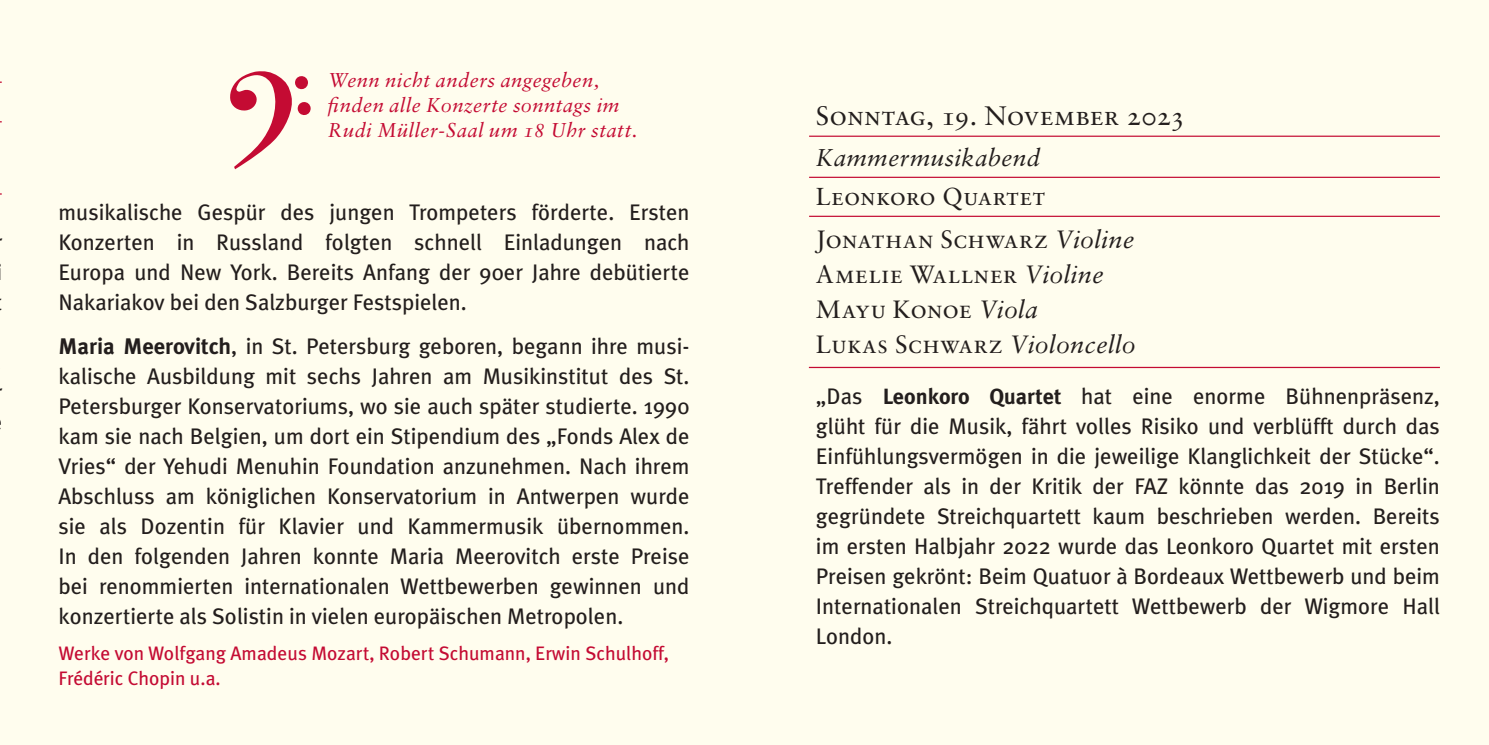
<style>
.page{position:relative;width:1489px;height:745px;background:#fff}
.page>*{position:absolute;margin:0;border:0;box-sizing:border-box;transform-origin:0 0}
.t1{font:26.75px "Sabon Roman SC";color:#231f20}
.t2{font:25px/35px "Sabon Roman SC";letter-spacing:.025em;color:#231f20}
.t3{font:24.5px "Sabon Roman SC";letter-spacing:.015em;color:#231f20}
.t4{font:24.25px "Sabon Italic Os F";letter-spacing:.02em;color:#231f20}
.t5{font:22.5px/30px "Meta Plus";color:#231f20;text-align:justify}
.t6{font:20px/25px "Sabon Italic Os F";letter-spacing:.025em;color:#c40c37}
.t7{font:19.5px/25px "Meta Plus";color:#c40c37}
.s1{font-weight:700}
.s2{font-family:"Sabon Italic Os F"}
.s3{font-weight:700;font-size:22px}
</style>
<div class="page">
<div style="left:0;top:0;width:1488px;height:744px;background:#fffdee"></div>
<p class="t6" style="left:328px;top:67px;width:311px">Wenn nicht anders angegeben, finden alle Konzerte sonntags im<br>Rudi Müller-Saal um 18 Uhr statt.</p>
<p class="t5" style="left:58px;top:197px;width:632px">musikalische Gespür des jungen Trompeters förderte. Ersten Konzerten in Russland folgten schnell Einladungen nach Europa und New York. Bereits Anfang der 90er Jahre debütierte Nakariakov bei den Salzburger Festspielen.</p>
<p class="t5" style="left:58px;top:331px;width:632px"><span class="s1">Maria Meerovitch</span>, in St. Petersburg geboren, begann ihre musi&shy;kalische Ausbildung mit sechs Jahren am Musikinstitut des St.<br>Petersburger Konservatoriums, wo sie auch später studierte. 1990 kam sie nach Belgien, um dort ein Stipendium des „Fonds Alex de Vries“ der Yehudi Menuhin Foundation anzunehmen. Nach ihrem Abschluss am königlichen Konservatorium in Antwerpen wurde sie als Dozentin für Klavier und Kammermusik übernommen.<br>In den folgenden Jahren konnte Maria Meerovitch erste Preise bei renommierten internationalen Wettbewerben gewinnen und konzertierte als Solistin in vielen europäischen Metropolen.</p>
<p class="t7" style="left:58px;top:640px;width:612px">Werke von Wolfgang Amadeus Mozart, Robert Schumann, Erwin Schulhoff,<br>Frédéric Chopin u.a.</p>
<p class="t1" style="left:816px;top:100px;width:371px">Sonntag, 19. November 2023</p>
<p class="t4" style="left:816px;top:144px;width:226px">Kammermusikabend</p>
<p class="t3" style="left:816px;top:182px;width:230px">Leonkoro Quartet</p>
<p class="t2" style="left:816px;top:221px;width:321px">Jonathan Schwarz <span class="s2">Violine<br></span>Amelie Wallner <span class="s2">Violine<br></span>Mayu Konoe <span class="s2">Viola<br></span>Lukas Schwarz <span class="s2">Violoncello</span></p>
<p class="t5" style="left:816px;top:380px;width:625px">„Das <span class="s3">Leonkoro Quartet</span> hat eine enorme Bühnenpräsenz, glüht für die Musik, fährt volles Risiko und verblüfft durch das Einfühlungsvermögen in die jeweilige Klanglichkeit der Stücke“.<br>Treffender als in der Kritik der FAZ könnte das 2019 in Berlin gegründete Streichquartett kaum beschrieben werden. Bereits im ersten Halbjahr 2022 wurde das Leonkoro Quartet mit ersten Preisen gekrönt: Beim Quatuor à Bordeaux Wettbewerb und beim Internationalen Streichquartett Wettbewerb der Wigmore Hall London.</p>
</div>
